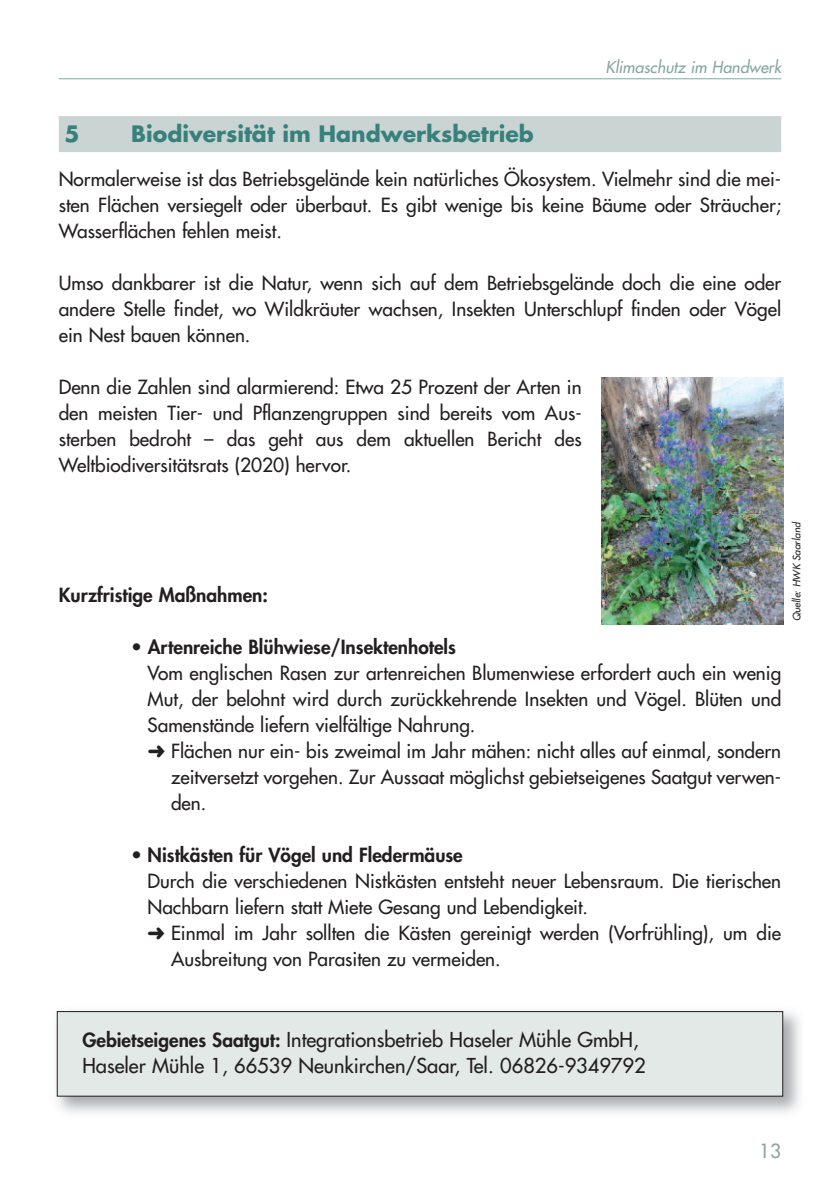
<style>
.page{position:relative;width:840px;height:1191px;background:#fff}
.page>*{position:absolute;margin:0;border:0;box-sizing:border-box;transform-origin:0 0}
.t1{font:700 22px "Futura";color:#37817c}
.t2{font:20px/26px "Futura";color:#231f20}
.t3{font:19px/26px "Futura";color:#231f20;text-align:justify}
.t4{font:800 19px "Futura";color:#231f20}
.t5{font:19px "Futura";color:#87a6a2}
.t6{font:italic 16px "Futura";color:#87a6a2}
.t7{font:italic 10px "Futura";color:#231f20}
.s1{font-weight:800;font-size:19px}
</style>
<div class="page">
<div style="left:59px;top:116px;width:721px;height:36px;background:#cad4d3"></div>
<hr style="left:59px;top:78px;width:721px;height:1px;background:#87a6a2">
<img style="left:56px;top:1011px;width:744px;height:102px">
<div style="left:57px;top:1011px;width:725px;height:85px;background:#e3e9e7"></div>
<div style="left:57px;top:1011px;width:725px;height:85px;border:1px solid #231f20"></div>
<img style="left:601px;top:378px;width:181px;height:247px">
<p class="t6" style="left:605px;top:59px;width:177px">Klimaschutz im Handwerk</p>
<p class="t1" style="left:64px;top:123px;width:17px">5</p>
<p class="t1" style="left:131px;top:123px;width:404px">Biodiversität im Handwerksbetrieb</p>
<p class="t3" style="left:59px;top:167px;width:723px">Normalerweise ist das Betriebsgelände kein natürliches Ökosystem. Vielmehr sind die mei&shy;sten Flächen versiegelt oder überbaut. Es gibt wenige bis keine Bäume oder Sträucher; Wasserflächen fehlen meist.</p>
<p class="t3" style="left:59px;top:271px;width:723px">Umso dankbarer ist die Natur, wenn sich auf dem Betriebsgelände doch die eine oder andere Stelle findet, wo Wildkräuter wachsen, Insekten Unterschlupf finden oder Vögel ein Nest bauen können.</p>
<p class="t3" style="left:59px;top:375px;width:524px">Denn die Zahlen sind alarmierend: Etwa 25 Prozent der Arten in den meisten Tier- und Pflanzengruppen sind bereits vom Aus&shy;sterben bedroht – das geht aus dem aktuellen Bericht des Weltbiodiversitätsrats (2020) hervor.</p>
<p class="t4" style="left:59px;top:586px;width:211px">Kurzfristige Maßnahmen:</p>
<p class="t4" style="left:131px;top:638px;width:326px">• Artenreiche Blühwiese/Insektenhotels</p>
<p class="t3" style="left:147px;top:661px;width:634px">Vom englischen Rasen zur artenreichen Blumenwiese erfordert auch ein wenig</p>
<p class="t3" style="left:147px;top:687px;width:634px">Mut, der belohnt wird durch zurückkehrende Insekten und Vögel. Blüten und</p>
<p class="t3" style="left:147px;top:713px;width:329px">Samenstände liefern vielfältige Nahrung.</p>
<p class="t3" style="left:148px;top:739px;width:634px">➜ Flächen nur ein- bis zweimal im Jahr mähen: nicht alles auf einmal, sondern</p>
<p class="t3" style="left:171px;top:765px;width:611px">zeitversetzt vorgehen. Zur Aussaat möglichst gebietseigenes Saatgut verwen-</p>
<p class="t3" style="left:171px;top:791px;width:37px">den.</p>
<p class="t4" style="left:131px;top:846px;width:333px">• Nistkästen für Vögel und Fledermäuse</p>
<p class="t3" style="left:147px;top:869px;width:634px">Durch die verschiedenen Nistkästen entsteht neuer Lebensraum. Die tierischen</p>
<p class="t3" style="left:147px;top:895px;width:442px">Nachbarn liefern statt Miete Gesang und Lebendigkeit.</p>
<p class="t3" style="left:147px;top:921px;width:634px">➜ Einmal im Jahr sollten die Kästen gereinigt werden (Vorfrühling), um die</p>
<p class="t3" style="left:171px;top:947px;width:331px">Ausbreitung von Parasiten zu vermeiden.</p>
<p class="t7" style="left:791px;top:621px;width:100px;rotate:-90deg">Quelle: HWK Saarland</p>
<p class="t2" style="left:82px;top:1027px;width:564px"><span class="s1">Gebietseigenes Saatgut:</span> Integrationsbetrieb Haseler Mühle GmbH,<br>Haseler Mühle 1, 66539 Neunkirchen/Saar, Tel. 06826-9349792</p>
<p class="t5" style="left:758px;top:1142px;width:23px">13</p>
</div>
